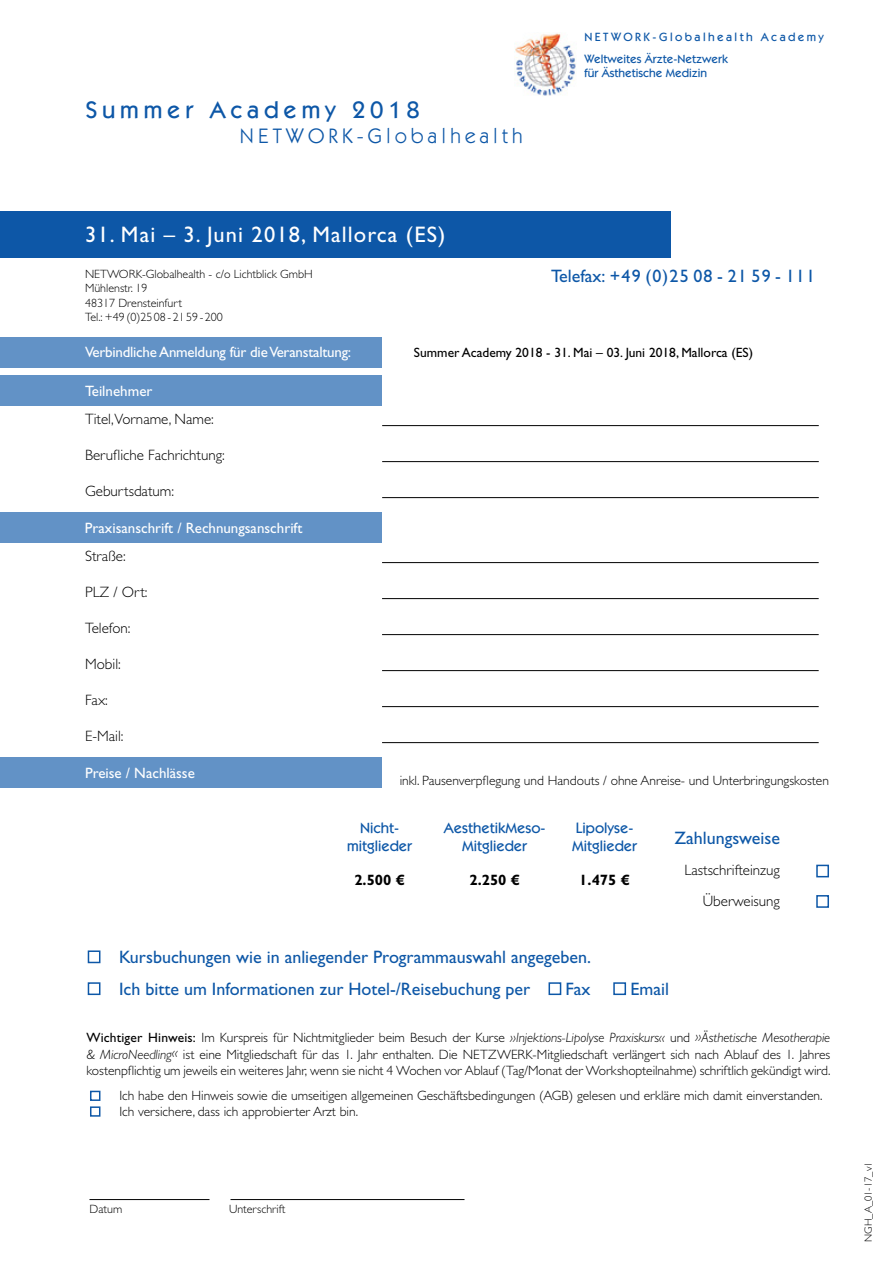
<style>
.page{position:relative;width:893px;height:1263px;background:#fff}
.page>*{position:absolute;margin:0;border:0;box-sizing:border-box;transform-origin:0 0}
.t1{font:500 24px "ITC Kabel Std";letter-spacing:.2em;color:#0d57a7}
.t2{font:22.5px "Gill Sans Std";letter-spacing:.05em;color:#fff}
.t3{font:21px "ITC Kabel Std";letter-spacing:.2em;color:#0d57a7}
.t4{font:18px/31.8px "Gill Sans Std";color:#0d57a7}
.t5{font:18px "Gill Sans Std";letter-spacing:.065em;color:#0d57a7}
.t6{font:300 15px/31.5px "Gill Sans Std";color:#000;text-align:right}
.t7{font:15px "Gill Sans Std";color:#fff}
.t8{font:500 15px/18px "ITC Kabel Std";color:#0d57a7;text-align:center}
.t9{font:700 15px "Gill Sans Std";color:#000}
.t10{font:300 13.5px/16.2px "Gill Sans Std";color:#000;text-align:justify}
.t11{font:13.5px "Gill Sans Std";color:#000}
.t12{font:300 12px/14.4px "Gill Sans Std";color:#000}
.t13{font:500 12px/21.6px "ITC Kabel Std";letter-spacing:.2em;color:#0d57a7}
.t14{font:500 12px "ITC Kabel Std";color:#0d57a7}
.t15{font:300 10.5px "Gill Sans Std";color:#000}
.s1{font-weight:400}
.s2{font-style:italic}
</style>
<div class="page">
<div style="left:0;top:211px;width:670px;height:47px;background:#0d57a7"></div>
<img style="left:514px;top:33px;width:62px;height:63px">
<hr style="left:382px;top:425px;width:437px;height:1px;background:#000">
<hr style="left:382px;top:461px;width:437px;height:1px;background:#000">
<hr style="left:382px;top:497px;width:437px;height:1px;background:#000">
<div style="left:0;top:337px;width:382px;height:31px;background:#6292c6"></div>
<div style="left:0;top:375px;width:382px;height:31px;background:#6292c6"></div>
<hr style="left:89px;top:1199px;width:120px;height:1px;background:#000">
<hr style="left:230px;top:1199px;width:234px;height:1px;background:#000">
<div style="left:90px;top:1106px;width:10px;height:11px;background:#fff;border:2px solid #0d57a7"></div>
<div style="left:90px;top:1091px;width:10px;height:10px;background:#fff;border:2px solid #0d57a7"></div>
<div style="left:816px;top:865px;width:13px;height:12px;background:#fff;border:2px solid #0d57a7"></div>
<div style="left:816px;top:895px;width:13px;height:13px;background:#fff;border:2px solid #0d57a7"></div>
<hr style="left:382px;top:562px;width:437px;height:1px;background:#000">
<hr style="left:382px;top:598px;width:437px;height:1px;background:#000">
<hr style="left:382px;top:634px;width:437px;height:1px;background:#000">
<hr style="left:382px;top:670px;width:437px;height:1px;background:#000">
<hr style="left:382px;top:706px;width:437px;height:1px;background:#000">
<hr style="left:382px;top:742px;width:437px;height:1px;background:#000">
<div style="left:0;top:757px;width:382px;height:31px;background:#6292c6"></div>
<div style="left:0;top:512px;width:382px;height:31px;background:#6292c6"></div>
<div style="left:88px;top:950px;width:12px;height:13px;background:#fff;border:2px solid #0d57a7"></div>
<div style="left:88px;top:982px;width:12px;height:13px;background:#fff;border:2px solid #0d57a7"></div>
<div style="left:549px;top:982px;width:12px;height:13px;background:#fff;border:2px solid #0d57a7"></div>
<div style="left:613px;top:982px;width:13px;height:13px;background:#fff;border:2px solid #0d57a7"></div>
<h1 class="t1" style="left:85px;top:96px;width:336px">Summer Academy 2018</h1>
<h3 class="t3" style="left:240px;top:124px;width:284px">NETWORK-Globalhealth</h3>
<h2 class="t2" style="left:85px;top:221px;width:362px">31. Mai – 3. Juni 2018, Mallorca (ES)</h2>
<p class="t13" style="left:584px;top:27px;width:241px">NETWORK-Globalhealth Academy<br>Weltweites Ärzte-Netzwerk</p>
<p class="t14" style="left:584px;top:66px;width:124px">für Ästhetische Medizin</p>
<p class="t12" style="left:85px;top:267px;width:229px">NETWORK-Globalhealth - c/o Lichtblick GmbH</p>
<h3 class="t5" style="left:551px;top:265px;width:266px">Telefax: +49 (0)25 08 - 21 59 - 111</h3>
<p class="t12" style="left:85px;top:281px;width:139px">Mühlenstr. 19<br>48317 Drensteinfurt<br>Tel.: +49 (0)2508- 2159-200</p>
<p class="t7" style="left:85px;top:344px;width:268px">Verbindliche Anmeldung für die Veranstaltung:</p>
<p class="t7" style="left:85px;top:382px;width:69px">Teilnehmer</p>
<p class="t6" style="left:85px;top:403px;width:130px">Titel,Vorname, Name:</p>
<p class="t6" style="left:85px;top:439px;width:141px">Berufliche Fachrichtung:</p>
<p class="t6" style="left:85px;top:475px;width:91px">Geburtsdatum:</p>
<p class="t7" style="left:85px;top:519px;width:219px">Praxisanschrift / Rechnungsanschrift</p>
<p class="t6" style="left:85px;top:540px;width:42px">Straße:</p>
<p class="t6" style="left:85px;top:576px;width:64px">PLZ / Ort:</p>
<p class="t6" style="left:85px;top:612px;width:47px">Telefon:</p>
<p class="t6" style="left:85px;top:648px;width:37px">Mobil:</p>
<p class="t6" style="left:85px;top:684px;width:24px">Fax:</p>
<p class="t6" style="left:85px;top:720px;width:40px">E-Mail:</p>
<p class="t7" style="left:85px;top:764px;width:111px">Preise / Nachlässe</p>
<p class="t11" style="left:414px;top:345px;width:341px">Summer Academy 2018 - 31. Mai – 03. Juni 2018, Mallorca (ES)</p>
<p class="t10" style="left:400px;top:772px;width:431px">inkl. Pausenverpflegung und Handouts / ohne Anreise- und Unterbringungskosten</p>
<p class="t8" style="left:347px;top:819px;width:66px">Nicht&shy;mitglieder</p>
<p class="t8" style="left:444px;top:819px;width:103px">AesthetikMeso-<br>Mitglieder</p>
<p class="t8" style="left:572px;top:819px;width:66px;text-align:left">Lipolyse-<br>Mitglieder</p>
<p class="t9" style="left:354px;top:871px;width:52px">2.500 €</p>
<p class="t9" style="left:469px;top:871px;width:52px">2.250 €</p>
<p class="t9" style="left:579px;top:871px;width:52px">1.475 €</p>
<h3 class="t4" style="left:674px;top:822px;width:107px">Zahlungsweise</h3>
<p class="t6" style="left:684px;top:854px;width:97px">Lastschrifteinzug<br>Überweisung</p>
<h3 class="t4" style="left:119px;top:941px;width:473px">Kursbuchungen wie in anliegender Programmauswahl angegeben.<br>Ich bitte um Informationen zur Hotel-/Reisebuchung per</h3>
<h3 class="t4" style="left:565px;top:973px;width:27px">Fax</h3>
<h3 class="t4" style="left:630px;top:973px;width:40px">Email</h3>
<p class="t10" style="left:86px;top:1030px;width:745px"><span class="s1">Wichtiger Hinweis:</span> Im Kurspreis für Nichtmitglieder beim Besuch der Kurse <span class="s2">»Injektions-Lipolyse Praxiskurs«</span> und <span class="s2">»Ästhetische Mesotherapie &amp; MicroNeedling«</span> ist eine Mitgliedschaft für das 1. Jahr enthalten. Die NETZWERK-Mitgliedschaft verlängert sich nach Ablauf des 1. Jahres kostenpflichtig um jeweils ein weiteres Jahr, wenn sie nicht 4 Wochen vor Ablauf (Tag/Monat der Workshopteilnahme) schriftlich gekündigt wird.</p>
<p class="t10" style="left:119px;top:1087px;width:704px">Ich habe den Hinweis sowie die umseitigen allgemeinen Geschäftsbedingungen (AGB) gelesen und erkläre mich damit einverstanden.<br>Ich versichere, dass ich approbierter Arzt bin.</p>
<p class="t12" style="left:89px;top:1202px;width:34px">Datum</p>
<p class="t12" style="left:229px;top:1202px;width:58px">Unterschrift</p>
<p class="t15" style="left:862px;top:1242px;width:81px;rotate:-90deg">NGH_A_01-17_v1</p>
</div>
